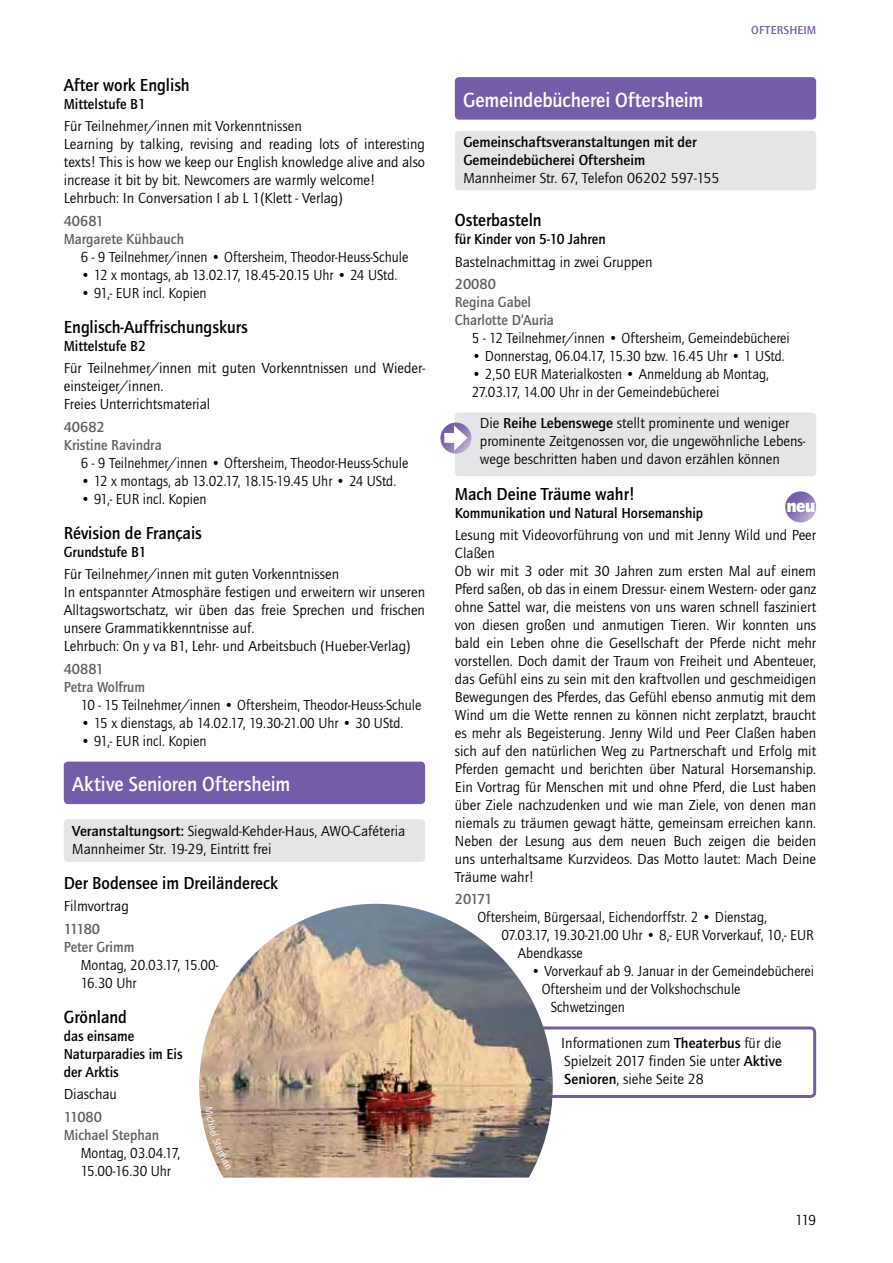
<style>
.page{position:relative;width:893px;height:1263px;background:#fff}
.page>*{position:absolute;margin:0;border:0;box-sizing:border-box;transform-origin:0 0}
.t1{font:700 21px "Quay Itc T";letter-spacing:-.005em;color:#fff;scale:.95 1}
.t2{font:900 18.75px "Quay Itc T";color:#fff}
.t3{font:700 18px "Quay Itc T";color:#000;scale:.95 1}
.t4{font:15px/18px "Quay Itc T";color:#000}
.t5{font:15px/18px "Quay Itc T";color:#000;scale:.95 1}
.t6{font:700 15px/18px "Quay Itc T";color:#000;scale:.95 1}
.t7{font:700 15px/18px "Quay Itc T";color:#5c5f64}
.t8{font:700 15px/18px "Quay Itc T";color:#000}
.t9{font:700 12px "Quay Itc T";letter-spacing:.005em;color:#755ca8}
.s1{font-weight:700}
</style>
<div class="page">
<div style="left:64px;top:819px;width:361px;height:43px;background:#e4e5e7;border-radius:4px"></div>
<div style="left:455px;top:413px;width:361px;height:63px;background:#e4e5e7;border-radius:4px"></div>
<img style="left:440px;top:423px;width:31px;height:31px">
<svg style="left:444px;top:425px;width:23px;height:26px"></svg>
<div style="left:455px;top:131px;width:361px;height:59px;background:#e4e5e7;border-radius:4px"></div>
<div style="left:455px;top:77px;width:361px;height:43px;background:#755ca8;border-radius:4px"></div>
<div style="left:455px;top:1027px;width:361px;height:71px;border:3px solid #755ca8;border-radius:4px"></div>
<div style="left:64px;top:762px;width:361px;height:42px;background:#755ca8;border-radius:4px"></div>
<img style="left:199px;top:904px;width:354px;height:274px">
<img style="left:785px;top:491px;width:31px;height:31px;border-radius:50%">
<svg style="left:205px;top:1106px;width:26px;height:63px;background:#c3aa95"></svg>
<p class="t3" style="left:64px;top:77px;width:134px">After work English</p>
<p class="t6" style="left:64px;top:95px;width:88px">Mittelstufe B1</p>
<p class="t4" style="left:64px;top:118px;width:363px">Für Teilnehmer/innen mit Vorkenntnissen<br>Learning by talking, revising and reading lots of interesting texts! This is how we keep our English knowledge alive and also increase it bit by bit. Newcomers are warmly welcome!<br>Lehrbuch: In Conversation I ab L 1(Klett - Verlag)</p>
<p class="t7" style="left:64px;top:212px;width:122px">40681<br>Margarete Kühbauch</p>
<p class="t5" style="left:81px;top:249px;width:346px">6 - 9 Teilnehmer/innen • Oftersheim, Theodor-Heuss-Schule</p>
<p class="t5" style="left:81px;top:267px;width:335px">• 12 x montags, ab 13.02.17, 18.45-20.15 Uhr • 24 UStd.</p>
<p class="t5" style="left:81px;top:285px;width:134px">• 91,- EUR incl. Kopien</p>
<p class="t3" style="left:64px;top:319px;width:195px">Englisch-Auffrischungskurs</p>
<p class="t6" style="left:64px;top:337px;width:88px">Mittelstufe B2</p>
<p class="t4" style="left:64px;top:360px;width:363px">Für Teilnehmer/innen mit guten Vorkenntnissen und Wieder&shy;einsteiger/innen.<br>Freies Unterrichtsmaterial</p>
<p class="t7" style="left:64px;top:418px;width:100px">40682<br>Kristine Ravindra</p>
<p class="t5" style="left:81px;top:455px;width:346px">6 - 9 Teilnehmer/innen • Oftersheim, Theodor-Heuss-Schule</p>
<p class="t5" style="left:81px;top:473px;width:333px">• 12 x montags, ab 13.02.17, 18.15-19.45 Uhr • 24 UStd.</p>
<p class="t5" style="left:81px;top:491px;width:134px">• 91,- EUR incl. Kopien</p>
<p class="t3" style="left:64px;top:525px;width:147px">Révision de Français</p>
<p class="t6" style="left:64px;top:543px;width:89px">Grundstufe B1</p>
<p class="t4" style="left:64px;top:566px;width:363px">Für Teilnehmer/innen mit guten Vorkenntnissen<br>In entspannter Atmosphäre festigen und erweitern wir unseren Alltagswortschatz, wir üben das freie Sprechen und frischen unsere Grammatikkenntnisse auf.<br>Lehrbuch: On y va B1, Lehr- und Arbeitsbuch (Hueber-Verlag)</p>
<p class="t7" style="left:64px;top:660px;width:83px">40881<br>Petra Wolfrum</p>
<p class="t5" style="left:81px;top:697px;width:360px">10 - 15 Teilnehmer/innen • Oftersheim, Theodor-Heuss-Schule</p>
<p class="t5" style="left:81px;top:715px;width:341px">• 15 x dienstags, ab 14.02.17, 19.30-21.00 Uhr • 30 UStd.</p>
<p class="t5" style="left:81px;top:733px;width:134px">• 91,- EUR incl. Kopien</p>
<h1 class="t1" style="left:72px;top:775px;width:231px">Aktive Senioren Oftersheim</h1>
<p class="t4" style="left:72px;top:823px;width:334px"><span class="s1">Veranstaltungsort:</span> Siegwald-Kehder-Haus, AWO-Caféteria<br>Mannheimer Str. 19-29, Eintritt frei</p>
<p class="t3" style="left:64px;top:875px;width:227px">Der Bodensee im Dreiländereck</p>
<p class="t4" style="left:64px;top:898px;width:67px">Filmvortrag</p>
<p class="t7" style="left:64px;top:920px;width:72px">11180<br>Peter Grimm</p>
<p class="t5" style="left:81px;top:957px;width:146px">Montag, 20.03.17, 15.00-<br>16.30 Uhr</p>
<p class="t3" style="left:64px;top:1009px;width:68px">Grönland</p>
<p class="t6" style="left:64px;top:1027px;width:127px">das einsame<br>Naturparadies im Eis der Arktis</p>
<p class="t4" style="left:64px;top:1086px;width:55px">Diaschau</p>
<p class="t7" style="left:64px;top:1108px;width:97px">11080<br>Michael Stephan</p>
<p class="t5" style="left:81px;top:1145px;width:106px">Montag, 03.04.17,<br>15.00-16.30 Uhr</p>
<p class="t9" style="left:751px;top:25px;width:66px">OFTERSHEIM</p>
<h1 class="t1" style="left:463px;top:91px;width:254px">Gemeindebücherei Oftersheim</h1>
<p class="t8" style="left:463px;top:134px;width:235px">Gemeinschaftsveranstaltungen mit der<br>Gemeindebücherei Oftersheim</p>
<p class="t4" style="left:463px;top:170px;width:258px">Mannheimer Str. 67, Telefon 06202 597-155</p>
<p class="t3" style="left:455px;top:213px;width:93px">Osterbasteln</p>
<p class="t6" style="left:455px;top:231px;width:160px">für Kinder von 5-10 Jahren</p>
<p class="t4" style="left:455px;top:254px;width:199px">Bastelnachmittag in zwei Gruppen</p>
<p class="t7" style="left:455px;top:276px;width:101px">20080<br>Regina Gabel<br>Charlotte D‘Auria</p>
<p class="t5" style="left:472px;top:330px;width:336px">5 - 12 Teilnehmer/innen • Oftersheim, Gemeindebücherei</p>
<p class="t5" style="left:472px;top:348px;width:331px">• Donnerstag, 06.04.17, 15.30 bzw. 16.45 Uhr • 1 UStd.</p>
<p class="t5" style="left:472px;top:366px;width:314px">• 2,50 EUR Materialkosten • Anmeldung ab Montag,<br>27.03.17, 14.00 Uhr in der Gemeindebücherei</p>
<p class="t4" style="left:480px;top:416px;width:327px">Die <span class="s1">Reihe Lebenswege</span> stellt prominente und weniger prominente Zeitgenossen vor, die ungewöhnliche Lebens&shy;wege beschritten haben und davon erzählen können</p>
<p class="t3" style="left:455px;top:486px;width:191px">Mach Deine Träume wahr!</p>
<p class="t6" style="left:455px;top:504px;width:263px">Kommunikation und Natural Horsemanship</p>
<p class="t4" style="left:455px;top:527px;width:363px">Lesung mit Videovorführung von und mit Jenny Wild und Peer Claßen<br>Ob wir mit 3 oder mit 30 Jahren zum ersten Mal auf einem Pferd saßen, ob das in einem Dressur- einem Western- oder ganz ohne Sattel war, die meistens von uns waren schnell fasziniert von diesen großen und anmutigen Tieren. Wir konnten uns bald ein Leben ohne die Gesellschaft der Pferde nicht mehr vorstellen. Doch damit der Traum von Freiheit und Abenteuer, das Gefühl eins zu sein mit den kraftvollen und geschmeidigen Bewegungen des Pferdes, das Gefühl ebenso anmutig mit dem Wind um die Wette rennen zu können nicht zerplatzt, braucht es mehr als Begeisterung. Jenny Wild und Peer Claßen haben sich auf den natürlichen Weg zu Partnerschaft und Erfolg mit Pferden gemacht und berichten über Natural Horsemanship.<br>Ein Vortrag für Menschen mit und ohne Pferd, die Lust haben über Ziele nachzudenken und wie man Ziele, von denen man niemals zu träumen gewagt hätte, gemeinsam erreichen kann.<br>Neben der Lesung aus dem neuen Buch zeigen die beiden uns unterhaltsame Kurzvideos. Das Motto lautet: Mach Deine Träume wahr!</p>
<p class="t7" style="left:455px;top:891px;width:39px">20171</p>
<p class="t5" style="left:477px;top:909px;width:306px">Oftersheim, Bürgersaal, Eichendorffstr. 2 • Dienstag,</p>
<p class="t5" style="left:501px;top:927px;width:330px">07.03.17, 19.30-21.00 Uhr • 8,- EUR Vorverkauf, 10,- EUR</p>
<p class="t5" style="left:518px;top:945px;width:70px">Abendkasse</p>
<p class="t5" style="left:531px;top:963px;width:299px">• Vorverkauf ab 9. Januar in der Gemeindebücherei</p>
<p class="t5" style="left:542px;top:981px;width:211px">Oftersheim und der Volkshochschule</p>
<p class="t5" style="left:551px;top:999px;width:79px">Schwetzingen</p>
<p class="t4" style="left:561px;top:1035px;width:222px;text-align:justify">Informationen zum <span class="s1">Theaterbus</span> für die Spielzeit 2017 finden Sie unter <span class="s1">Aktive Senioren</span>, siehe Seite 28</p>
<p class="t2" style="left:786px;top:495px;width:31px">neu</p>
<p class="t4" style="left:795px;top:1212px;width:22px">119</p>
</div>
